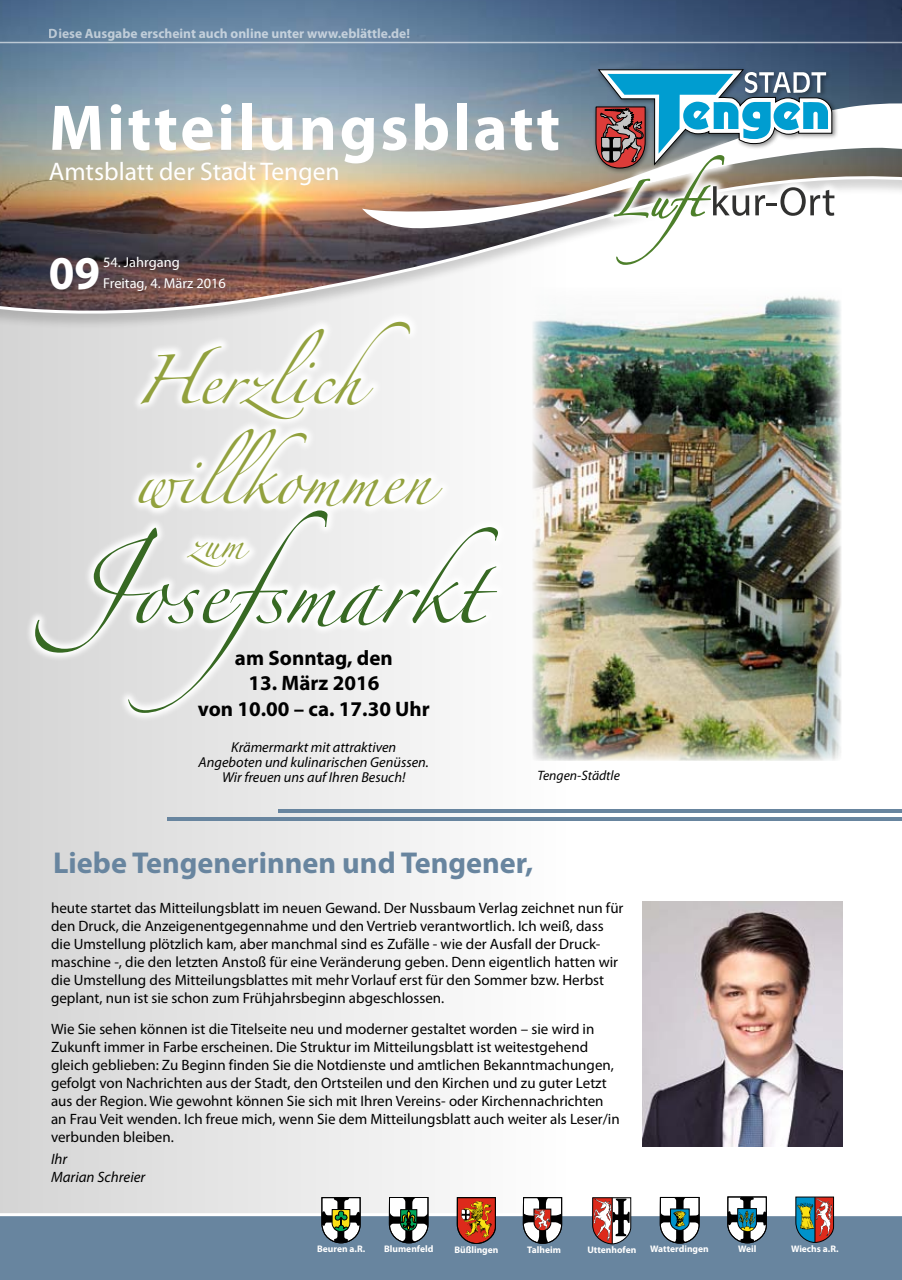
<style>
.page{position:relative;width:902px;height:1280px;background:#fff}
.page>*{position:absolute;margin:0;border:0;box-sizing:border-box;transform-origin:0 0}
.t1{font:700 65.1px "Myriad Pro";letter-spacing:.04em;color:#fff}
.t2{font:60px "Zapfino";color:#376923}
.t3{font:700 47.25px "Myriad Pro";color:#fff}
.t4{font:44.25px "Zapfino";color:#92a13e}
.t5{font:700 30.3px "Myriad Pro";color:#68859f}
.t6{font:27px "Zapfino";color:#92a13e}
.t7{font:25.5px "Myriad Pro";color:#fff}
.t8{font:700 21px/25.5px "Myriad Pro";color:#000;text-align:center}
.t9{font:15px/18px "Myriad Pro";color:#000}
.t10{font:italic 15px/18px "Myriad Pro";color:#000}
.t11{font:italic 14.4px/15.1px "Myriad Pro";color:#000;text-align:center}
.t12{font:14.4px "Myriad Pro";color:#fff}
.t13{font:italic 13.65px "Myriad Pro";color:#000}
.t14{font:700 13.5px "Myriad Pro";color:#fff}
.t15{font:700 9.45px "Myriad Pro";color:#fff}
</style>
<div class="page">
<div style="left:0;top:234px;width:566px;height:1046px;background:linear-gradient(to right,#d4d4d4,#fefefe)"></div>
<img style="left:0;top:0;width:901px;height:328px">
<svg style="left:362px;top:98px;width:539px;height:132px"></svg>
<div style="left:604px;top:139px;width:240px;height:136px;background:#fff"></div>
<svg style="left:588px;top:69px;width:250px;height:196px"></svg>
<hr style="left:0;top:42px;width:901px;height:1px;background:#fff">
<div style="left:0;top:1213px;width:901px;height:67px;background:#68859f"></div>
<svg style="left:321px;top:1197px;width:39px;height:46px"></svg>
<svg style="left:389px;top:1197px;width:39px;height:46px"></svg>
<svg style="left:456px;top:1197px;width:40px;height:47px;background:#a84d26"></svg>
<svg style="left:522px;top:1197px;width:40px;height:47px"></svg>
<svg style="left:592px;top:1197px;width:39px;height:47px"></svg>
<hr style="left:612px;top:1198px;width:1px;height:46px;background:#000">
<svg style="left:659px;top:1197px;width:40px;height:46px"></svg>
<svg style="left:727px;top:1196px;width:39px;height:47px"></svg>
<svg style="left:795px;top:1196px;width:39px;height:47px;background:#7d7067"></svg>
<hr style="left:814px;top:1197px;width:1px;height:45px;background:#000">
<img style="left:532px;top:287px;width:309px;height:474px">
<hr style="left:279px;top:809px;width:622px;height:4px;background:#68859f">
<hr style="left:168px;top:817px;width:733px;height:4px;background:#68859f">
<svg style="left:129px;top:311px;width:323px;height:189px;fill:#f2f2f2"></svg>
<svg style="left:25px;top:500px;width:482px;height:222px;fill:#f0f0f0"></svg>
<img style="left:642px;top:902px;width:200px;height:244px">
<svg style="left:35px;top:526px;width:122px;height:127px"></svg>
<p class="t14" style="left:49px;top:24px;width:362px">Diese Ausgabe erscheint auch online unter www.eblättle.de!</p>
<h1 class="t1" style="left:49px;top:85px;width:512px">Mitteilungsblatt</h1>
<h3 class="t7" style="left:49px;top:156px;width:292px">Amtsblatt der Stadt Tengen</h3>
<p class="t12" style="left:103px;top:253px;width:78px">54. Jahrgang</p>
<h3 class="t3" style="left:49px;top:242px;width:53px">09</h3>
<p class="t12" style="left:103px;top:274px;width:124px">Freitag, 4. März 2016</p>
<h3 class="t4" style="left:134px;top:361px;width:277px">Herzlich</h3>
<h3 class="t4" style="left:134px;top:462px;width:298px">willkommen</h3>
<h3 class="t6" style="left:188px;top:532px;width:58px">zu m</h3>
<h2 class="t2" style="left:130px;top:566px;width:369px">osefsmarkt</h2>
<p class="t11" style="left:198px;top:739px;width:232px">Krämermarkt mit attraktiven<br>Angeboten und kulinarischen Genüssen.<br>Wir freuen uns auf Ihren Besuch!</p>
<h3 class="t8" style="left:235px;top:644px;width:159px">am Sonntag, den</h3>
<h3 class="t8" style="left:198px;top:669px;width:233px">13. März 2016<br>von 10.00 – ca. 17.30 Uhr</h3>
<p class="t13" style="left:537px;top:767px;width:84px">Tengen-Städtle</p>
<h3 class="t5" style="left:53px;top:843px;width:481px">Liebe Tengenerinnen und Tengener,</h3>
<p class="t9" style="left:51px;top:899px;width:574px">heute startet das Mitteilungsblatt im neuen Gewand. Der Nussbaum Verlag zeichnet nun für den Druck, die Anzeigenentgegennahme und den Vertrieb verantwortlich. Ich weiß, dass die Umstellung plötzlich kam, aber manchmal sind es Zufälle - wie der Ausfall der Druck&shy;maschine -, die den letzten Anstoß für eine Veränderung geben. Denn eigentlich hatten wir die Umstellung des Mitteilungsblattes mit mehr Vorlauf erst für den Sommer bzw. Herbst geplant, nun ist sie schon zum Frühjahrsbeginn abgeschlossen.</p>
<p class="t9" style="left:51px;top:1019px;width:570px">Wie Sie sehen können ist die Titelseite neu und moderner gestaltet worden – sie wird in Zukunft immer in Farbe erscheinen. Die Struktur im Mitteilungsblatt ist weitestgehend gleich geblieben: Zu Beginn finden Sie die Notdienste und amtlichen Bekanntmachungen, gefolgt von Nachrichten aus der Stadt, den Ortsteilen und den Kirchen und zu guter Letzt aus der Region. Wie gewohnt können Sie sich mit Ihren Vereins- oder Kirchennachrichten an Frau Veit wenden. Ich freue mich, wenn Sie dem Mitteilungsblatt auch weiter als Leser/in verbunden bleiben.</p>
<p class="t10" style="left:51px;top:1150px;width:96px">Ihr<br>Marian Schreier</p>
<p class="t15" style="left:317px;top:1243px;width:50px">Beuren a.R.</p>
<p class="t15" style="left:384px;top:1243px;width:51px">Blumenfeld</p>
<p class="t15" style="left:454px;top:1243px;width:45px">Büßlingen</p>
<p class="t15" style="left:527px;top:1243px;width:35px">Talheim</p>
<p class="t15" style="left:587px;top:1244px;width:50px">Uttenhofen</p>
<p class="t15" style="left:650px;top:1243px;width:60px">Watterdingen</p>
<p class="t15" style="left:738px;top:1243px;width:20px">Weil</p>
<p class="t15" style="left:791px;top:1242px;width:49px">Wiechs a.R.</p>
</div>
